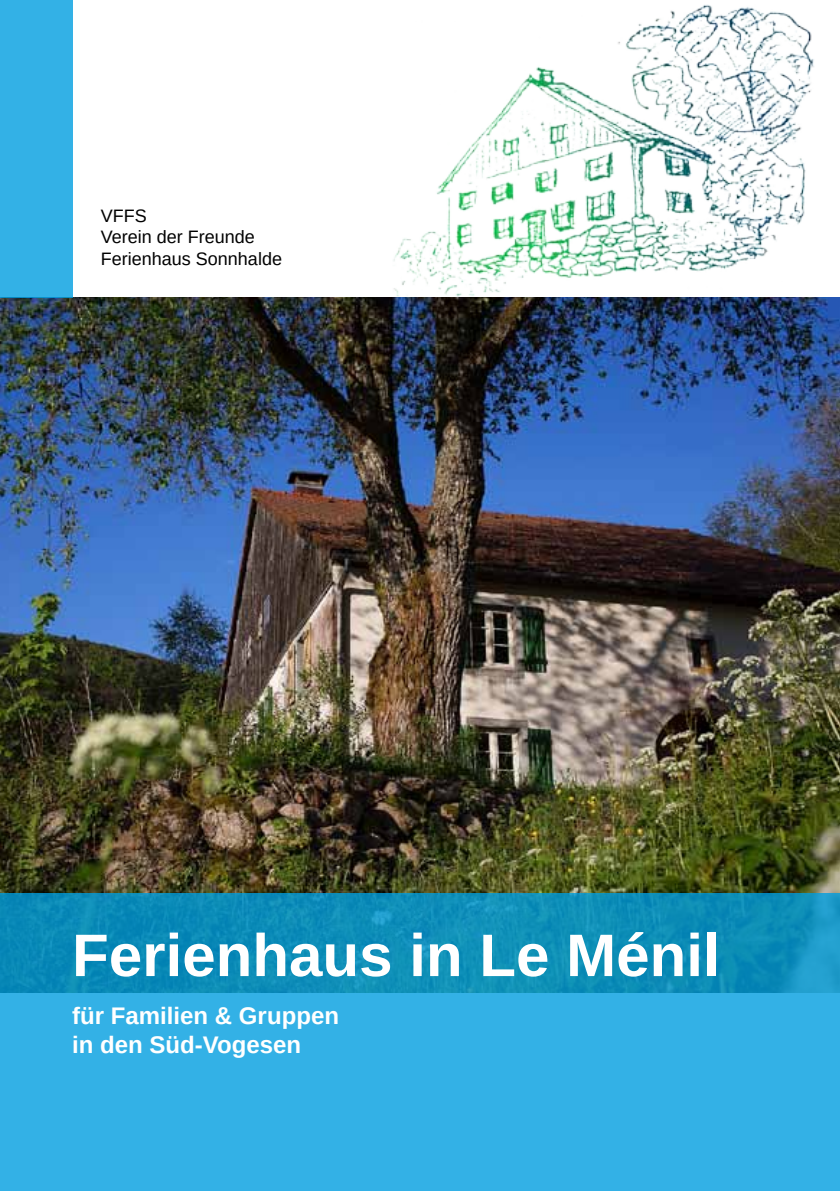
<style>
.page{position:relative;width:840px;height:1191px;background:#fff}
.page>*{position:absolute;margin:0;border:0;box-sizing:border-box;transform-origin:0 0}
.t1{font:700 60px "Arimo";color:#fff}
.t2{font:700 24px/28.8px "Arimo";color:#fff}
.t3{font:18px/21.6px "Arimo";color:#000}
</style>
<div class="page">
<img style="left:0;top:298px;width:839px;height:595px">
<svg style="left:0;top:893px;width:839px;height:298px;background:#26a4d6"></svg>
<img style="left:349px;top:4px;width:490px;height:342px">
<div style="left:0;top:0;width:72px;height:298px;background:#33b1e6"></div>
<p class="t3" style="left:101px;top:205px;width:183px">VFFS<br>Verein der Freunde<br>Ferienhaus Sonnhalde</p>
<h1 class="t1" style="left:72px;top:914px;width:648px">Ferienhaus in Le Ménil</h1>
<h2 class="t2" style="left:72px;top:1001px;width:268px">für Familien &amp; Gruppen in den Süd-Vogesen</h2>
</div>
